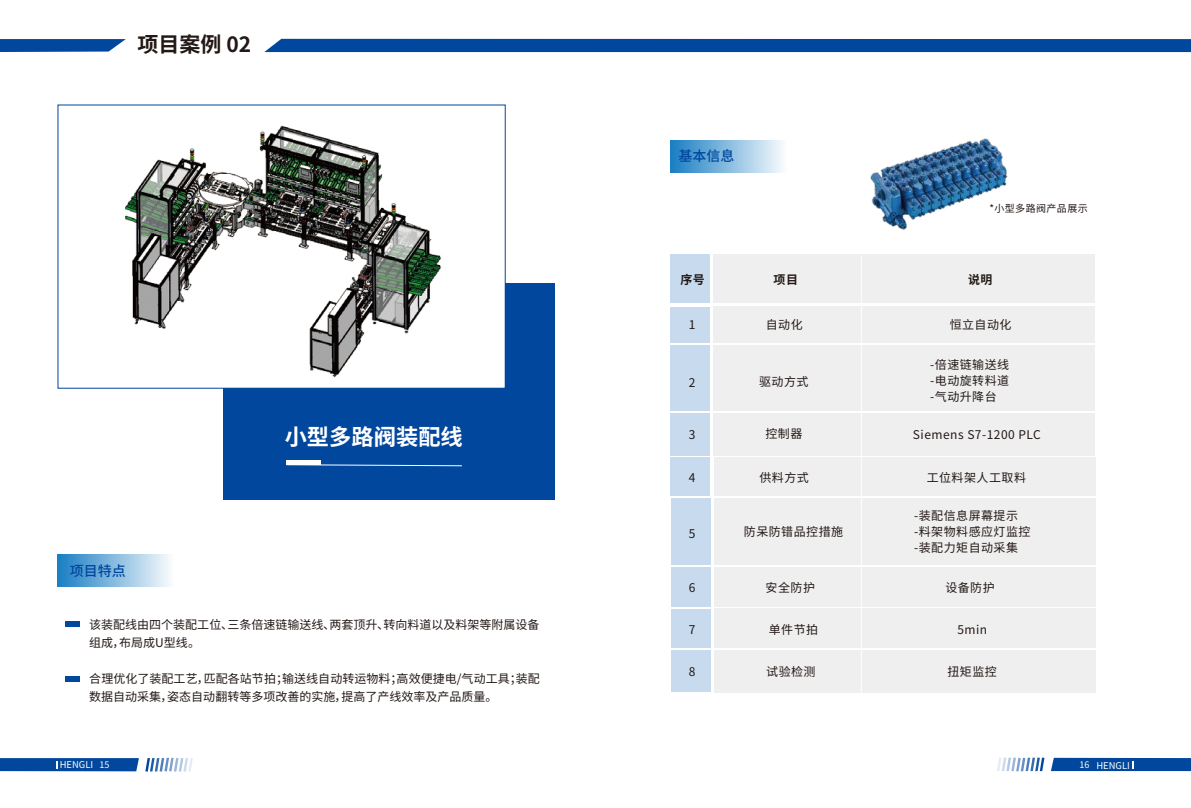
<style>
.page{position:relative;width:1191px;height:808px;background:#fff}
.page>*{position:absolute;margin:0;border:0;box-sizing:border-box;transform-origin:0 0}
.t1{font:700 22.3px "Noto Sans Hans";color:#fff}
.t2{font:700 21px "Noto Sans Hans";color:#221815}
.t3{font:500 14px "Noto Sans Hans";color:#00479d}
.t4{font:12px/18px "Noto Sans Hans";letter-spacing:.005em;color:#221815}
.t5{font:12px/16px "Noto Sans Hans";letter-spacing:.04em;color:#221815}
.t6{font:700 12px "Noto Sans Hans";color:#221815}
.t7{font:10px "Noto Sans Hans";letter-spacing:.04em;color:#221815}
.t8{font:9.4px "Noto Sans Hans";color:#fff}
.s1{font-size:9px}
</style>
<div class="page">
<svg style="left:997px;top:757px;width:47px;height:14px"></svg>
<div style="left:1051px;top:758px;width:140px;height:13px;background:#00479d"></div>
<div style="left:671px;top:140px;width:115px;height:32px;background:linear-gradient(to right,#1a7fc4,#fafcfd)"></div>
<div style="left:58px;top:555px;width:115px;height:32px;background:linear-gradient(to right,#1a7fc4,#fafcfd)"></div>
<div style="left:223px;top:283px;width:331px;height:216px;background:#00479d"></div>
<div style="left:286px;top:460px;width:34px;height:5px;background:#fff"></div>
<svg style="left:286px;top:464px;width:176px;height:2px"></svg>
<div style="left:65px;top:621px;width:14px;height:5px;background:#00479d"></div>
<div style="left:66px;top:676px;width:14px;height:5px;background:#00479d"></div>
<div style="left:670px;top:307px;width:40px;height:36px;background:#c7daee"></div>
<div style="left:670px;top:345px;width:40px;height:66px;background:#c7daee"></div>
<div style="left:670px;top:413px;width:40px;height:43px;background:#c7daee"></div>
<div style="left:670px;top:254px;width:40px;height:49px;background:#c7daee"></div>
<div style="left:671px;top:458px;width:39px;height:38px;background:#c7daee"></div>
<div style="left:671px;top:567px;width:39px;height:40px;background:#c7daee"></div>
<div style="left:671px;top:609px;width:39px;height:38px;background:#c7daee"></div>
<div style="left:671px;top:650px;width:39px;height:42px;background:#c7daee"></div>
<div style="left:671px;top:498px;width:39px;height:67px;background:#c7daee"></div>
<div style="left:713px;top:306px;width:382px;height:37px;background:#efefef"></div>
<div style="left:713px;top:345px;width:382px;height:66px;background:#efefef"></div>
<div style="left:713px;top:413px;width:382px;height:43px;background:#efefef"></div>
<div style="left:713px;top:254px;width:382px;height:48px;background:#efefef"></div>
<div style="left:714px;top:458px;width:381px;height:38px;background:#efefef"></div>
<div style="left:714px;top:567px;width:381px;height:39px;background:#efefef"></div>
<div style="left:714px;top:608px;width:381px;height:40px;background:#efefef"></div>
<div style="left:714px;top:650px;width:381px;height:42px;background:#efefef"></div>
<div style="left:714px;top:498px;width:381px;height:67px;background:#efefef"></div>
<hr style="left:861px;top:256px;width:1px;height:456px;background:#fff">
<svg style="left:145px;top:758px;width:48px;height:14px"></svg>
<svg style="left:0;top:758px;width:139px;height:13px;background:#064b9f"></svg>
<img style="left:870px;top:138px;width:138px;height:92px">
<img style="left:57px;top:105px;width:446px;height:282px">
<svg style="left:0;top:39px;width:126px;height:13px;background:#1757a5"></svg>
<div style="left:264px;top:39px;width:927px;height:13px;background:#00479d"></div>
<h2 class="t2" style="left:138px;top:33px;width:115px">项目案例 02</h2>
<p class="t3" style="left:70px;top:563px;width:57px">项目特点</p>
<h1 class="t1" style="left:285px;top:425px;width:180px">小型多路阀装配线</h1>
<p class="t4" style="left:89px;top:616px;width:452px">该装配线由四个装配工位、三条倍速链输送线、两套顶升、转向料道以及料架等附属设备组成，布局成U型线。</p>
<p class="t4" style="left:89px;top:670px;width:452px">合理优化了装配工艺，匹配各站节拍；输送线自动转运物料；高效便捷电/气动工具；装配数据自动采集，姿态自动翻转等多项改善的实施，提高了产线效率及产品质量。</p>
<p class="t8" style="left:60px;top:760px;width:51px">HENGLI <span class="s1">15</span></p>
<p class="t3" style="left:678px;top:148px;width:57px">基本信息</p>
<p class="t7" style="left:989px;top:202px;width:100px">*小型多路阀产品展示</p>
<p class="t6" style="left:680px;top:273px;width:26px">序号</p>
<p class="t6" style="left:773px;top:273px;width:26px">项目</p>
<p class="t6" style="left:968px;top:273px;width:26px">说明</p>
<p class="t4" style="left:766px;top:316px;width:38px">自动化</p>
<p class="t4" style="left:949px;top:316px;width:63px">恒立自动化</p>
<p class="t4" style="left:930px;top:356px;width:81px;line-height:16px;text-align:justify">-倍速链输送线-电动旋转料道-气动升降台</p>
<p class="t5" style="left:913px;top:427px;width:129px">Siemens S7-1200 PLC</p>
<p class="t5" style="left:926px;top:470px;width:101px">工位料架人工取料</p>
<p class="t5" style="left:914px;top:507px;width:118px">-装配信息屏幕提示<br>-料架物料感应灯监控-装配力矩自动采集</p>
<p class="t4" style="left:945px;top:579px;width:51px">设备防护</p>
<p class="t4" style="left:957px;top:621px;width:31px">5min</p>
<p class="t4" style="left:947px;top:662px;width:51px">扭矩监控</p>
<p class="t4" style="left:689px;top:316px;width:8px">1</p>
<p class="t4" style="left:759px;top:372px;width:51px">驱动方式</p>
<p class="t4" style="left:689px;top:374px;width:8px">2</p>
<p class="t4" style="left:765px;top:425px;width:38px">控制器</p>
<p class="t4" style="left:759px;top:469px;width:51px">供料方式</p>
<p class="t4" style="left:689px;top:426px;width:8px">3</p>
<p class="t4" style="left:689px;top:469px;width:8px">4</p>
<p class="t5" style="left:744px;top:523px;width:101px">防呆防错品控措施</p>
<p class="t4" style="left:689px;top:525px;width:8px">5</p>
<p class="t4" style="left:765px;top:579px;width:51px">安全防护</p>
<p class="t4" style="left:769px;top:621px;width:51px">单件节拍</p>
<p class="t4" style="left:766px;top:662px;width:51px">试验检测</p>
<p class="t4" style="left:689px;top:579px;width:8px">6</p>
<p class="t4" style="left:689px;top:621px;width:8px">7</p>
<p class="t4" style="left:689px;top:662px;width:8px">8</p>
<p class="t8" style="left:1079px;top:760px;width:52px"><span class="s1">16</span> HENGLI</p>
</div>
